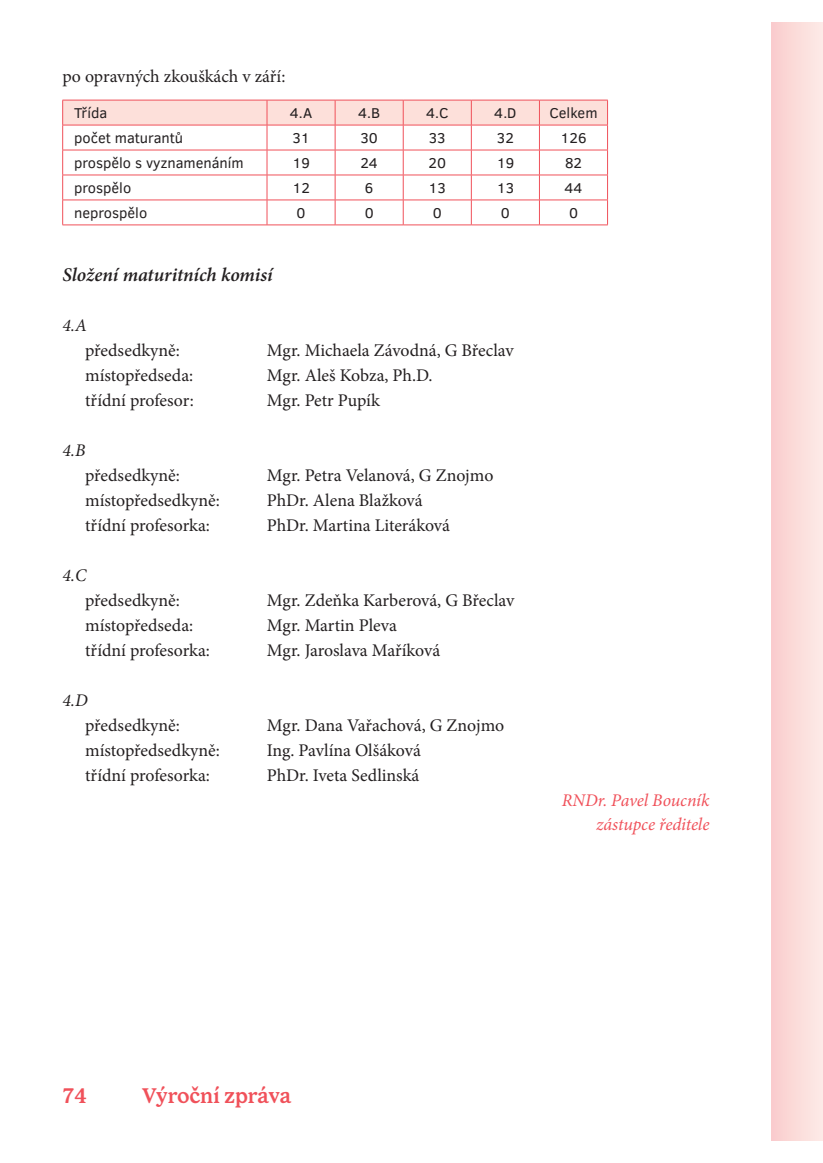
<style>
.page{position:relative;width:823px;height:1163px;background:#fff}
.page>*{position:absolute;margin:0;border:0;box-sizing:border-box;transform-origin:0 0}
.t1{font:500 21px "Kapitan";color:#f0515a}
.t2{font:italic 600 19.4px "Minion Pro";letter-spacing:-.005em;color:#231f20}
.t3{font:17.8px "Minion Pro";color:#231f20}
.t4{font:italic 17.8px/25px "Minion Pro";letter-spacing:-.005em;color:#f0515a;text-align:right}
.t5{font:italic 17.8px "Minion Pro";color:#231f20}
.t6{font:14.6px "Clear Sans";color:#231f20}
.s1{font-weight:400;font-size:10px;color:#fff}
</style>
<div class="page">
<svg style="left:62px;top:100px;width:546px;height:125px"></svg>
<hr style="left:267px;top:224px;width:68px;height:1px;background:#f0515a">
<hr style="left:335px;top:224px;width:68px;height:1px;background:#f0515a">
<hr style="left:403px;top:224px;width:68px;height:1px;background:#f0515a">
<hr style="left:471px;top:224px;width:68px;height:1px;background:#f0515a">
<hr style="left:539px;top:224px;width:68px;height:1px;background:#f0515a">
<div style="left:771px;top:23px;width:51px;height:1117px;background:linear-gradient(to right,#facccd,#fdebe7)"></div>
<p class="t3" style="left:62px;top:64px;width:224px">po opravných zkouškách v září:</p>
<p class="t6" style="left:74px;top:102px;width:35px">Třída</p>
<p class="t6" style="left:290px;top:102px;width:24px">4.A</p>
<p class="t6" style="left:358px;top:102px;width:24px">4.B</p>
<p class="t6" style="left:426px;top:102px;width:24px">4.C</p>
<p class="t6" style="left:494px;top:102px;width:24px">4.D</p>
<p class="t6" style="left:549px;top:102px;width:49px">Celkem</p>
<p class="t6" style="left:74px;top:127px;width:111px">počet maturantů</p>
<p class="t6" style="left:292px;top:127px;width:19px">31</p>
<p class="t6" style="left:360px;top:127px;width:19px">30</p>
<p class="t6" style="left:428px;top:127px;width:18px">33</p>
<p class="t6" style="left:496px;top:127px;width:18px">32</p>
<p class="t6" style="left:560px;top:127px;width:27px">126</p>
<p class="t6" style="left:74px;top:152px;width:171px">prospělo s vyznamenáním</p>
<p class="t6" style="left:292px;top:152px;width:19px">19</p>
<p class="t6" style="left:360px;top:152px;width:19px">24</p>
<p class="t6" style="left:428px;top:152px;width:19px">20</p>
<p class="t6" style="left:496px;top:152px;width:19px">19</p>
<p class="t6" style="left:564px;top:152px;width:18px">82</p>
<p class="t6" style="left:74px;top:177px;width:59px">prospělo</p>
<p class="t6" style="left:292px;top:177px;width:19px">12</p>
<p class="t6" style="left:365px;top:177px;width:10px">6</p>
<p class="t6" style="left:428px;top:177px;width:19px">13</p>
<p class="t6" style="left:496px;top:177px;width:19px">13</p>
<p class="t6" style="left:564px;top:177px;width:20px">44</p>
<p class="t6" style="left:74px;top:202px;width:75px">neprospělo</p>
<p class="t6" style="left:296px;top:202px;width:11px">0</p>
<p class="t6" style="left:364px;top:202px;width:11px">0</p>
<p class="t6" style="left:432px;top:202px;width:11px">0</p>
<p class="t6" style="left:500px;top:202px;width:11px">0</p>
<p class="t6" style="left:568px;top:202px;width:11px">0</p>
<p class="t2" style="left:40px;top:261px;width:234px"><span class="s1">2.</span> Složení maturitních komisí</p>
<p class="t5" style="left:62px;top:313px;width:26px">4.A</p>
<p class="t3" style="left:85px;top:338px;width:96px">předsedkyně:</p>
<p class="t3" style="left:266px;top:338px;width:248px">Mgr. Michaela Závodná, G Břeclav</p>
<p class="t3" style="left:85px;top:363px;width:110px">místopředseda:</p>
<p class="t3" style="left:266px;top:363px;width:167px">Mgr. Aleš Kobza, Ph.D.</p>
<p class="t3" style="left:85px;top:388px;width:110px">třídní profesor:</p>
<p class="t3" style="left:266px;top:388px;width:115px">Mgr. Petr Pupík</p>
<p class="t5" style="left:62px;top:438px;width:24px">4.B</p>
<p class="t3" style="left:85px;top:463px;width:96px">předsedkyně:</p>
<p class="t3" style="left:266px;top:463px;width:228px">Mgr. Petra Velanová, G Znojmo</p>
<p class="t3" style="left:85px;top:488px;width:136px">místopředsedkyně:</p>
<p class="t3" style="left:266px;top:488px;width:157px">PhDr. Alena Blažková</p>
<p class="t3" style="left:85px;top:513px;width:126px">třídní profesorka:</p>
<p class="t3" style="left:266px;top:513px;width:185px">PhDr. Martina Literáková</p>
<p class="t5" style="left:62px;top:563px;width:25px">4.C</p>
<p class="t3" style="left:85px;top:588px;width:96px">předsedkyně:</p>
<p class="t3" style="left:266px;top:588px;width:249px">Mgr. Zdeňka Karberová, G Břeclav</p>
<p class="t3" style="left:85px;top:613px;width:110px">místopředseda:</p>
<p class="t3" style="left:266px;top:613px;width:132px">Mgr. Martin Pleva</p>
<p class="t3" style="left:85px;top:638px;width:126px">třídní profesorka:</p>
<p class="t3" style="left:266px;top:638px;width:175px">Mgr. Jaroslava Maříková</p>
<p class="t5" style="left:62px;top:687px;width:27px">4.D</p>
<p class="t3" style="left:85px;top:713px;width:96px">předsedkyně:</p>
<p class="t3" style="left:266px;top:713px;width:239px">Mgr. Dana Vařachová, G Znojmo</p>
<p class="t3" style="left:85px;top:737px;width:136px">místopředsedkyně:</p>
<p class="t3" style="left:266px;top:737px;width:155px">Ing. Pavlína Olšáková</p>
<p class="t3" style="left:85px;top:762px;width:126px">třídní profesorka:</p>
<p class="t3" style="left:266px;top:762px;width:154px">PhDr. Iveta Sedlinská</p>
<p class="t4" style="left:561px;top:787px;width:149px">RNDr. Pavel Boucník zástupce ředitele</p>
<p class="t1" style="left:62px;top:1082px;width:26px">74</p>
<p class="t1" style="left:142px;top:1082px;width:151px">Výroční zpráva</p>
</div>
